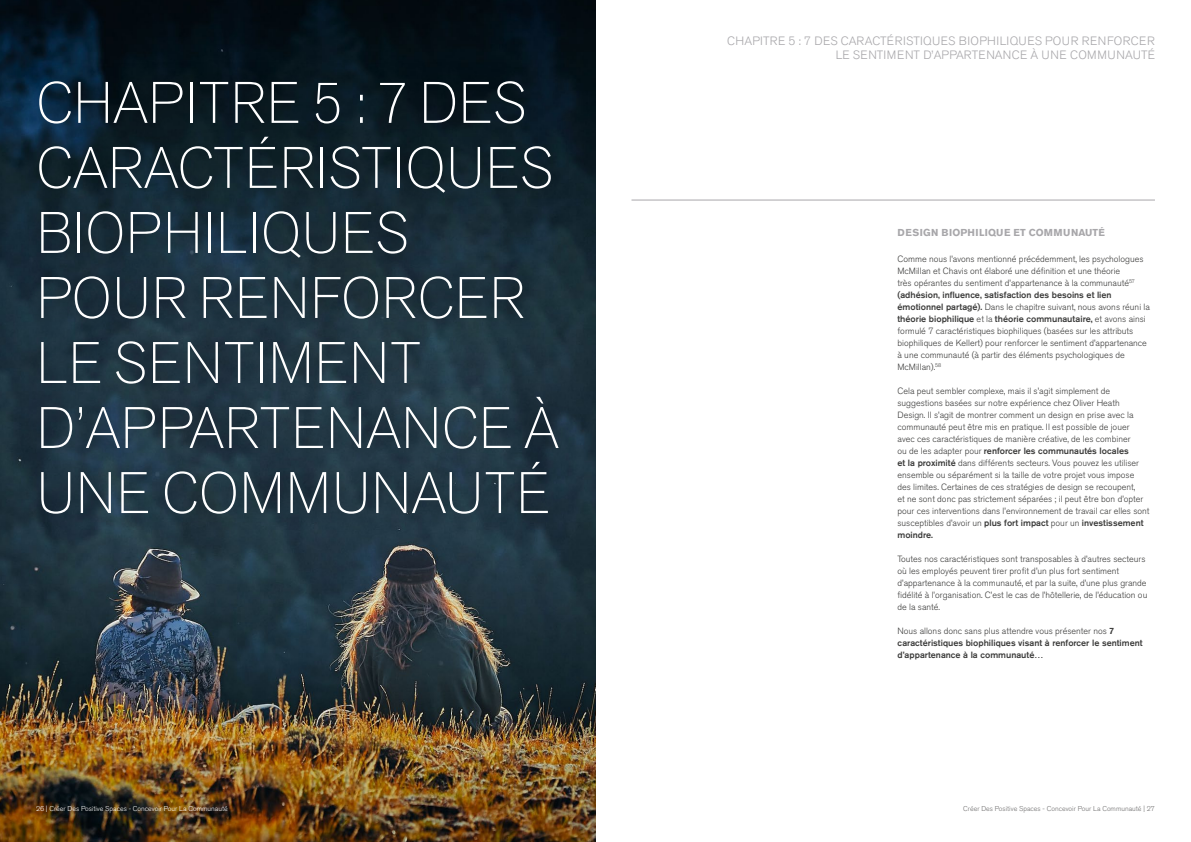
<style>
.page{position:relative;width:1191px;height:842px;background:#fff}
.page>*{position:absolute;margin:0;border:0;box-sizing:border-box;transform-origin:0 0}
.t1{font:200 58px/65px "Akzid Grtsk Next";letter-spacing:.01em;color:#fff}
.t2{font:300 12px/14.4px "Akzidenz Grotesk Pro";letter-spacing:.03em;color:#a8a7aa;text-align:right}
.t3{font:700 10px "Akzidenz Grotesk Pro";letter-spacing:.03em;color:#a8a7aa}
.t4{font:300 9px/12px "Akzidenz Grotesk Pro";color:#3c3c3b}
.t5{font:500 9px/12px "Akzidenz Grotesk Pro";color:#3c3c3b}
.t6{font:300 7px "Akzidenz Grotesk Pro";color:#fff}
.t7{font:300 7px "Akzidenz Grotesk Pro";color:#706f6f}
.s1{font-weight:500}
.s2{font-weight:300}
</style>
<div class="page">
<img style="left:0;top:0;width:595px;height:842px">
<div style="left:17px;top:60px;width:561px;height:475px;background:#000;opacity:.7"></div>
<hr style="left:631px;top:200px;width:524px;height:1px;background:#a8a7aa">
<h1 class="t1" style="left:36px;top:69px;width:524px">CHAPITRE 5 : 7 DES<br>CARACTÉRISTIQUES<br>BIOPHILIQUES<br>POUR RENFORCER<br>LE SENTIMENT<br>D’APPARTENANCE À<br>UNE COMMUNAUTÉ</h1>
<h2 class="t2" style="left:727px;top:34px;width:429px">CHAPITRE 5 : 7 DES CARACTÉRISTIQUES BIOPHILIQUES POUR RENFORCER<br>LE SENTIMENT D’APPARTENANCE À UNE COMMUNAUTÉ</h2>
<p class="t3" style="left:897px;top:226px;width:209px">DESIGN BIOPHILIQUE ET COMMUNAUTÉ</p>
<p class="t4" style="left:897px;top:253px;width:254px">Comme nous l’avons mentionné précédemment, les psychologues McMillan et Chavis ont élaboré une définition et une théorie<br>très opérantes du sentiment d’appartenance à la communauté<sup>57 </sup><span class="s1">(adhésion, influence, satisfaction des besoins et lien émotionnel partagé).</span> Dans le chapitre suivant, nous avons réuni la <span class="s1">théorie biophilique</span> et la <span class="s1">théorie communautaire,</span> et avons ainsi formulé 7 caractéristiques biophiliques (basées sur les attributs biophiliques de Kellert) pour renforcer le sentiment d’appartenance à une communauté (à partir des éléments psychologiques de McMillan).<sup>58</sup></p>
<p class="t4" style="left:897px;top:385px;width:253px">Cela peut sembler complexe, mais il s’agit simplement de suggestions basées sur notre expérience chez Oliver Heath Design. Il s’agit de montrer comment un design en prise avec la communauté peut être mis en pratique. Il est possible de jouer<br>avec ces caractéristiques de manière créative, de les combiner<br>ou de les adapter pour <span class="s1">renforcer les communautés locales<br>et la proximité</span> dans différents secteurs. Vous pouvez les utiliser ensemble ou séparément si la taille de votre projet vous impose des limites. Certaines de ces stratégies de design se recoupent,<br>et ne sont donc pas strictement séparées ; il peut être bon d’opter pour ces interventions dans l’environnement de travail car elles sont susceptibles d’avoir un <span class="s1">plus fort impact</span> pour un <span class="s1">investissement moindre.</span></p>
<p class="t4" style="left:897px;top:553px;width:251px">Toutes nos caractéristiques sont transposables à d’autres secteurs où les employés peuvent tirer profit d’un plus fort sentiment d’appartenance à la communauté, et par la suite, d’une plus grande fidélité à l’organisation. C’est le cas de l’hôtellerie, de l’éducation ou de la santé.</p>
<p class="t5" style="left:897px;top:625px;width:247px"><span class="s2">Nous allons donc sans plus attendre vous présenter nos</span> 7 caractéristiques biophiliques visant à renforcer le sentiment d’appartenance à la communauté…</p>
<p class="t6" style="left:36px;top:804px;width:193px">26 | Créer Des Positive Spaces - Concevoir Pour La Communauté</p>
<p class="t7" style="left:963px;top:804px;width:193px">Créer Des Positive Spaces - Concevoir Pour La Communauté | 27</p>
</div>
